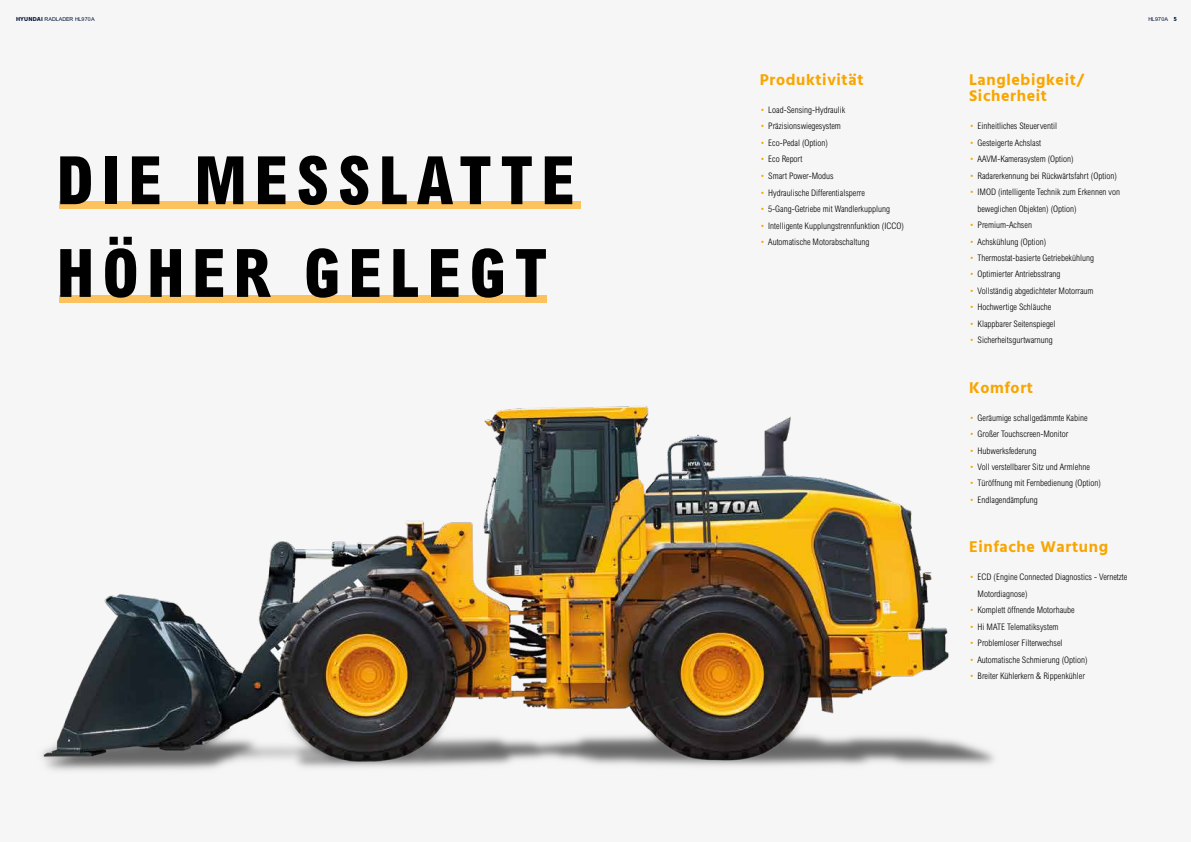
<style>
.page{position:relative;width:1191px;height:842px;background:#f7f6f7}
.page>*{position:absolute;margin:0;border:0;box-sizing:border-box;transform-origin:0 0}
.t1{font:800 condensed 66.7px/92.7px "Arial";letter-spacing:.12em;color:#000}
.t2{font:700 16px/16.5px "Hind";letter-spacing:.04em;color:#f7a600}
.t3{font:300 condensed 9px/16.5px "Arial";color:#000}
.t4{font:6px "Arial MT Light";letter-spacing:.02em;color:#001437}
.s1{font-family:"Hind";font-weight:700}
.s2{color:#f7a600}
</style>
<div class="page">
<img style="left:42px;top:201px;width:953px;height:570px">
<p class="t4" style="left:16px;top:16px;width:80px"><span class="s1">HYUNDAI</span> RADLADER HL970A</p>
<p class="t4" style="left:1148px;top:16px;width:30px">HL970A <span class="s1">5</span></p>
<h1 class="t1" style="left:57px;top:133px;width:519px">DIE MESSLATTE<br>HÖHER GELEGT</h1>
<h2 class="t2" style="left:760px;top:71px;width:105px">Produktivität</h2>
<p class="t3" style="left:760px;top:101px;width:87px"><span class="s2">•</span> Load-Sensing-Hydraulik</p>
<p class="t3" style="left:760px;top:118px;width:83px"><span class="s2">•</span> Präzisionswiegesystem</p>
<p class="t3" style="left:760px;top:134px;width:70px"><span class="s2">•</span> Eco-Pedal (Option)</p>
<p class="t3" style="left:760px;top:151px;width:44px"><span class="s2">•</span> Eco Report</p>
<p class="t3" style="left:760px;top:168px;width:75px"><span class="s2">•</span> Smart Power-Modus</p>
<p class="t3" style="left:760px;top:184px;width:107px"><span class="s2">•</span> Hydraulische Differentialsperre</p>
<p class="t3" style="left:760px;top:201px;width:132px"><span class="s2">•</span> 5-Gang-Getriebe mit Wandlerkupplung</p>
<p class="t3" style="left:760px;top:217px;width:146px"><span class="s2">•</span> Intelligente Kupplungstrennfunktion (ICCO)</p>
<p class="t3" style="left:760px;top:234px;width:111px"><span class="s2">•</span> Automatische Motorabschaltung</p>
<h2 class="t2" style="left:969px;top:71px;width:116px">Langlebigkeit/<br>Sicherheit</h2>
<p class="t3" style="left:969px;top:118px;width:89px"><span class="s2">•</span> Einheitliches Steuerventil</p>
<p class="t3" style="left:969px;top:134px;width:74px"><span class="s2">•</span> Gesteigerte Achslast</p>
<p class="t3" style="left:969px;top:151px;width:106px"><span class="s2">•</span> AAVM-Kamerasystem (Option)</p>
<p class="t3" style="left:969px;top:167px;width:149px"><span class="s2">•</span> Radarerkennung bei Rückwärtsfahrt (Option)</p>
<p class="t3" style="left:977px;top:184px;width:144px;text-indent:-9px"><span class="s2">•</span> IMOD (intelligente Technik zum Erkennen von beweglichen Objekten) (Option)</p>
<p class="t3" style="left:969px;top:217px;width:64px"><span class="s2">•</span> Premium-Achsen</p>
<p class="t3" style="left:969px;top:233px;width:79px"><span class="s2">•</span> Achskühlung (Option)</p>
<p class="t3" style="left:969px;top:250px;width:126px"><span class="s2">•</span> Thermostat-basierte Getriebekühlung</p>
<p class="t3" style="left:969px;top:266px;width:93px"><span class="s2">•</span> Optimierter Antriebsstrang</p>
<p class="t3" style="left:969px;top:282px;width:126px"><span class="s2">•</span> Vollständig abgedichteter Motorraum</p>
<p class="t3" style="left:969px;top:299px;width:84px"><span class="s2">•</span> Hochwertige Schläuche</p>
<p class="t3" style="left:969px;top:315px;width:88px"><span class="s2">•</span> Klappbarer Seitenspiegel</p>
<p class="t3" style="left:969px;top:332px;width:85px"><span class="s2">•</span> Sicherheitsgurtwarnung</p>
<h2 class="t2" style="left:969px;top:379px;width:65px">Komfort</h2>
<p class="t3" style="left:969px;top:409px;width:120px"><span class="s2">•</span> Geräumige schallgedämmte Kabine</p>
<p class="t3" style="left:969px;top:426px;width:101px"><span class="s2">•</span> Großer Touchscreen-Monitor</p>
<p class="t3" style="left:969px;top:442px;width:69px"><span class="s2">•</span> Hubwerksfederung</p>
<p class="t3" style="left:969px;top:458px;width:122px"><span class="s2">•</span> Voll verstellbarer Sitz und Armlehne</p>
<p class="t3" style="left:969px;top:475px;width:133px"><span class="s2">•</span> Türöffnung mit Fernbedienung (Option)</p>
<p class="t3" style="left:969px;top:491px;width:70px"><span class="s2">•</span> Endlagendämpfung</p>
<h2 class="t2" style="left:969px;top:539px;width:140px">Einfache Wartung</h2>
<p class="t3" style="left:977px;top:569px;width:151px;text-indent:-9px"><span class="s2">•</span> ECD (Engine Connected Diagnostics - Vernetzte<br>Motordiagnose)</p>
<p class="t3" style="left:969px;top:602px;width:107px"><span class="s2">•</span> Komplett öffnende Motorhaube</p>
<p class="t3" style="left:969px;top:618px;width:91px"><span class="s2">•</span> Hi MATE Telematiksystem</p>
<p class="t3" style="left:969px;top:635px;width:95px"><span class="s2">•</span> Problemloser Filterwechsel</p>
<p class="t3" style="left:969px;top:651px;width:120px"><span class="s2">•</span> Automatische Schmierung (Option)</p>
<p class="t3" style="left:969px;top:667px;width:117px"><span class="s2">•</span> Breiter Kühlerkern &amp; Rippenkühler</p>
</div>
